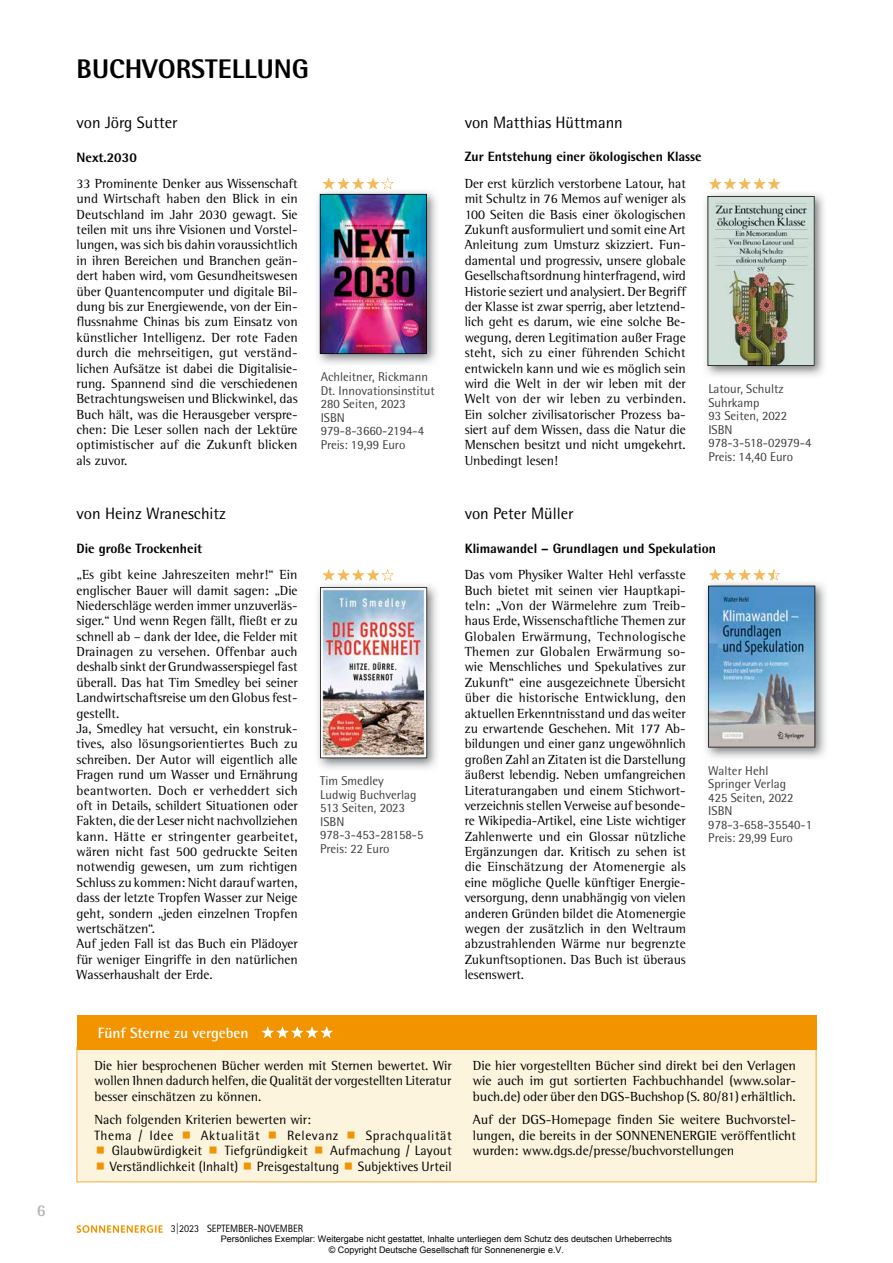
<style>
.page{position:relative;width:893px;height:1263px;background:#fff}
.page>*{position:absolute;margin:0;border:0;box-sizing:border-box;transform-origin:0 0}
.t1{font:800 27px "Rotis Semi Sans Std";color:#000}
.t2{font:16.5px "Rotis Semi Sans Std";color:#000}
.t3{font:700 16.5px "Rotis Semi Sans Std";color:#b1b3b4}
.t4{font:700 15px "Rotis Semi Sans Std";color:#fff}
.t5{font:13.5px/15.5px "Rotis Semi Serif Std";color:#000;text-align:justify}
.t6{font:13.5px "Rotis Semi Sans Std";letter-spacing:.01em;color:#000}
.t7{font:800 13.5px "Rotis Semi Sans Std";color:#000}
.t8{font:13.5px "Rotis Semi Sans Std";letter-spacing:.04em;color:#000}
.t9{font:12.75px/13.5px "Rotis Semi Sans Std";color:#3e3d3f}
.t10{font:10.65px "Rotis Sans Serif Std";color:#000;scale:.95 1}
.t11{font:9px/10.8px "Arial";color:#000;text-align:center}
</style>
<div class="page">
<svg style="left:77px;top:1225px;width:86px;height:8px"></svg>
<img style="left:317px;top:192px;width:120px;height:172px">
<img style="left:320px;top:178px;width:107px;height:176px">
<img style="left:705px;top:193px;width:119px;height:183px">
<img style="left:708px;top:196px;width:106px;height:170px">
<svg style="left:709px;top:178px;width:71px;height:12px"></svg>
<svg style="left:323px;top:569px;width:71px;height:12px"></svg>
<div style="left:77px;top:1049px;width:739px;height:133px;background:#fcf4dd"></div>
<div style="left:77px;top:1015px;width:739px;height:34px;background:#f19400"></div>
<svg style="left:262px;top:1026px;width:71px;height:12px"></svg>
<img style="left:705px;top:583px;width:121px;height:175px">
<img style="left:317px;top:584px;width:120px;height:185px">
<img style="left:320px;top:587px;width:107px;height:171px">
<img style="left:708px;top:569px;width:107px;height:178px">
<svg style="left:183px;top:1131px;width:7px;height:7px"></svg>
<svg style="left:269px;top:1131px;width:7px;height:7px"></svg>
<svg style="left:348px;top:1131px;width:7px;height:7px"></svg>
<svg style="left:97px;top:1147px;width:7px;height:7px"></svg>
<svg style="left:210px;top:1147px;width:7px;height:7px"></svg>
<svg style="left:315px;top:1147px;width:7px;height:7px"></svg>
<svg style="left:97px;top:1162px;width:7px;height:7px"></svg>
<svg style="left:244px;top:1162px;width:7px;height:7px"></svg>
<svg style="left:345px;top:1162px;width:7px;height:7px"></svg>
<p class="t3" style="left:37px;top:1200px;width:10px">6</p>
<h1 class="t1" style="left:77px;top:52px;width:234px">BUCHVORSTELLUNG</h1>
<p class="t2" style="left:77px;top:112px;width:103px">von Jörg Sutter</p>
<p class="t2" style="left:465px;top:112px;width:160px">von Matthias Hüttmann</p>
<p class="t7" style="left:77px;top:148px;width:62px">Next.2030</p>
<p class="t7" style="left:465px;top:148px;width:239px">Zur Entstehung einer ökologischen Klasse</p>
<p class="t5" style="left:77px;top:176px;width:223px">33 Prominente Denker aus Wissenschaft und Wirtschaft haben den Blick in ein Deutschland im Jahr 2030 gewagt. Sie teilen mit uns ihre Visionen und Vorstel&shy;lungen, was sich bis dahin voraussichtlich in ihren Bereichen und Branchen geän&shy;dert haben wird, vom Gesundheitswesen über Quantencomputer und digitale Bil&shy;dung bis zur Energiewende, von der Ein&shy;flussnahme Chinas bis zum Einsatz von künstlicher Intelligenz. Der rote Faden durch die mehrseitigen, gut verständ&shy;lichen Aufsätze ist dabei die Digitalisie&shy;rung. Spannend sind die verschiedenen Betrachtungsweisen und Blickwinkel, das Buch hält, was die Herausgeber verspre&shy;chen: Die Leser sollen nach der Lektüre optimistischer auf die Zukunft blicken als zuvor.</p>
<p class="t9" style="left:321px;top:370px;width:116px">Achleitner, Rickmann<br>Dt. Innovationsinstitut<br>280 Seiten, 2023<br>ISBN<br>979-8-3660-2194-4<br>Preis: 19,99 Euro</p>
<p class="t5" style="left:465px;top:176px;width:223px">Der erst kürzlich verstorbene Latour, hat mit Schultz in 76 Memos auf weniger als 100 Seiten die Basis einer ökologischen Zukunft ausformuliert und somit eine Art Anleitung zum Umsturz skizziert. Fun&shy;damental und progressiv, unsere globale Gesellschaftsordnung hinterfragend, wird Historie seziert und analysiert. Der Begriff der Klasse ist zwar sperrig, aber letztend&shy;lich geht es darum, wie eine solche Be&shy;wegung, deren Legitimation außer Frage steht, sich zu einer führenden Schicht entwickeln kann und wie es möglich sein wird die Welt in der wir leben mit der Welt von der wir leben zu verbinden.<br>Ein solcher zivilisatorischer Prozess ba&shy;siert auf dem Wissen, dass die Natur die Menschen besitzt und nicht umgekehrt.<br>Unbedingt lesen!</p>
<p class="t9" style="left:708px;top:382px;width:105px">Latour, Schultz<br>Suhrkamp<br>93 Seiten, 2022<br>ISBN<br>978-3-518-02979-4<br>Preis: 14,40 Euro</p>
<p class="t2" style="left:77px;top:503px;width:151px">von Heinz Wraneschitz</p>
<p class="t2" style="left:465px;top:503px;width:110px">von Peter Müller</p>
<p class="t7" style="left:77px;top:539px;width:127px">Die große Trockenheit</p>
<p class="t7" style="left:465px;top:539px;width:253px">Klimawandel – Grundlagen und Spekulation</p>
<p class="t5" style="left:77px;top:567px;width:223px;text-align:left">„Es gibt keine Jahreszeiten mehr!“ Ein englischer Bauer will damit sagen: „Die Niederschläge werden immer unzuverläs&shy;siger.“ Und wenn Regen fällt, fließt er zu schnell ab – dank der Idee, die Felder mit Drainagen zu versehen. Offenbar auch deshalb sinkt der Grundwasserspiegel fast überall. Das hat Tim Smedley bei seiner Landwirtschaftsreise um den Globus fest&shy;gestellt.<br>Ja, Smedley hat versucht, ein konstruk&shy;tives, also lösungsorientiertes Buch zu schreiben. Der Autor will eigentlich alle Fragen rund um Wasser und Ernährung beantworten. Doch er verheddert sich oft in Details, schildert Situationen oder Fakten, die der Leser nicht nachvollziehen kann. Hätte er stringenter gearbeitet, wären nicht fast 500 gedruckte Seiten notwendig gewesen, um zum richtigen Schluss zu kommen: Nicht darauf warten, dass der letzte Tropfen Wasser zur Neige geht, sondern „jeden einzelnen Tropfen wertschätzen“.<br>Auf jeden Fall ist das Buch ein Plädoyer für weniger Eingriffe in den natürlichen Wasserhaushalt der Erde.</p>
<p class="t9" style="left:320px;top:774px;width:105px">Tim Smedley<br>Ludwig Buchverlag<br>513 Seiten, 2023<br>ISBN<br>978-3-453-28158-5<br>Preis: 22 Euro</p>
<p class="t5" style="left:465px;top:567px;width:223px">Das vom Physiker Walter Hehl verfasste Buch bietet mit seinen vier Hauptkapi&shy;teln: „Von der Wärmelehre zum Treib&shy;haus Erde, Wissenschaftliche Themen zur Globalen Erwärmung, Technologische Themen zur Globalen Erwärmung so&shy;wie Menschliches und Spekulatives zur Zukunft“ eine ausgezeichnete Übersicht über die historische Entwicklung, den aktuellen Erkenntnisstand und das weiter zu erwartende Geschehen. Mit 177 Ab&shy;bildungen und einer ganz ungewöhnlich großen Zahl an Zitaten ist die Darstellung äußerst lebendig. Neben umfangreichen Literaturangaben und einem Stichwort&shy;verzeichnis stellen Verweise auf besonde&shy;re Wikipedia-Artikel, eine Liste wichtiger Zahlenwerte und ein Glossar nützliche Ergänzungen dar. Kritisch zu sehen ist die Einschätzung der Atomenergie als eine mögliche Quelle künftiger Energie&shy;versorgung, denn unabhängig von vielen anderen Gründen bildet die Atomenergie wegen der zusätzlich in den Weltraum abzustrahlenden Wärme nur begrenzte Zukunftsoptionen. Das Buch ist überaus lesenswert.</p>
<p class="t9" style="left:708px;top:763px;width:105px">Walter Hehl<br>Springer Verlag<br>425 Seiten, 2022<br>ISBN<br>978-3-658-35540-1<br>Preis: 29,99 Euro</p>
<p class="t4" style="left:98px;top:1024px;width:152px">Fünf Sterne zu vergeben</p>
<p class="t5" style="left:94px;top:1057px;width:359px">Die hier besprochenen Bücher werden mit Sternen bewertet. Wir wollen Ihnen dadurch helfen, die Qualität der vorgestellten Literatur besser einschätzen zu können.</p>
<p class="t5" style="left:94px;top:1112px;width:218px">Nach folgenden Kriterien bewerten wir:</p>
<p class="t8" style="left:94px;top:1127px;width:81px">Thema / Idee</p>
<p class="t8" style="left:201px;top:1127px;width:60px">Aktualität</p>
<p class="t8" style="left:287px;top:1127px;width:53px">Relevanz</p>
<p class="t8" style="left:366px;top:1127px;width:87px">Sprachqualität</p>
<p class="t6" style="left:112px;top:1143px;width:92px">Glaubwürdigkeit</p>
<p class="t6" style="left:225px;top:1143px;width:84px">Tiefgründigkeit</p>
<p class="t6" style="left:330px;top:1143px;width:123px">Aufmachung / Layout</p>
<p class="t6" style="left:110px;top:1158px;width:130px">Verständlichkeit (Inhalt)</p>
<p class="t6" style="left:257px;top:1158px;width:84px">Preisgestaltung</p>
<p class="t6" style="left:358px;top:1158px;width:95px">Subjektives Urteil</p>
<p class="t5" style="left:473px;top:1057px;width:325px">Die hier vorgestellten Bücher sind direkt bei den Verlagen wie auch im gut sortierten Fachbuchhandel (www.solar&shy;buch.de) oder über den DGS-Buchshop (S. 80/81) erhältlich.</p>
<p class="t5" style="left:473px;top:1112px;width:325px">Auf der DGS-Homepage finden Sie weitere Buchvorstel&shy;lungen, die bereits in der SONNENENERGIE veröffentlicht wurden: www.dgs.de/presse/buchvorstellungen</p>
<p class="t10" style="left:171px;top:1222px;width:141px">3|2023 SEPTEMBER-NOVEMBER</p>
<p class="t11" style="left:221px;top:1233px;width:453px">Persönliches Exemplar: Weitergabe nicht gestattet, Inhalte unterliegen dem Schutz des deutschen Urheberrechts © Copyright Deutsche Gesellschaft für Sonnenenergie e.V.</p>
</div>
